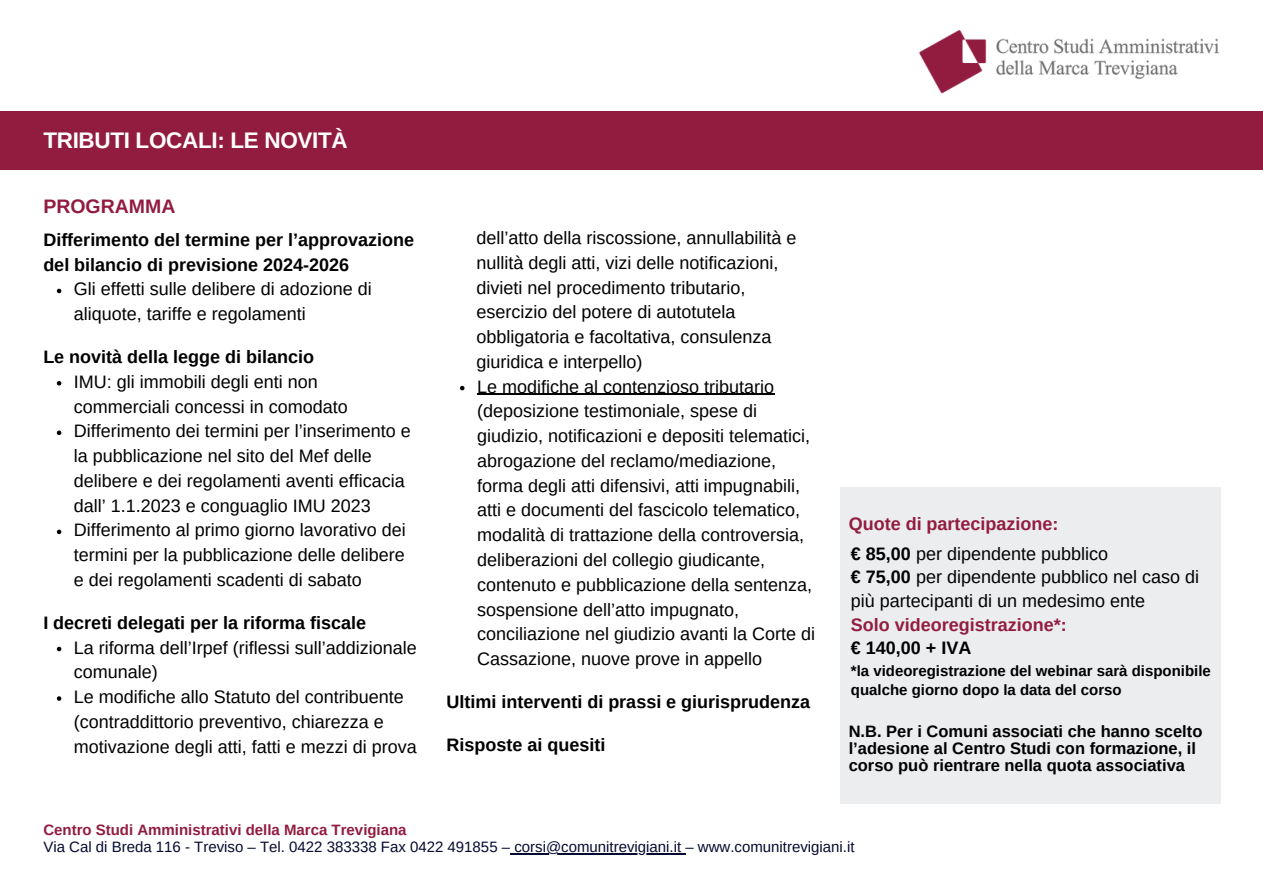
<style>
.page{position:relative;width:1263px;height:894px;background:#fff}
.page>*{position:absolute;margin:0;border:0;box-sizing:border-box;transform-origin:0 0}
.t1{font:700 22.5px "Arimo";letter-spacing:-.015em;color:#fff}
.t2{font:700 19.5px "Arimo";color:#921c40}
.t3{font:18px/24.8px "Arimo";color:#000}
.t4{font:18px/24.8px "Arimo";color:#000}
.t5{font:700 18px/24.8px "Arimo";color:#000}
.t6{font:700 18px "Arimo";color:#931c40}
.t7{font:700 16.5px/16.8px "Arimo";color:#000}
.t8{font:15px "Arimo";color:#050a30}
.t9{font:700 15px/19.2px "Arimo";color:#000}
.t10{font:700 15px "Arimo";color:#921c40}
.s1{font-weight:700}
</style>
<div class="page">
<div style="left:0;top:112px;width:1263px;height:58px;background:#921c40"></div>
<div style="left:841px;top:487px;width:380px;height:317px;background:#ebedef"></div>
<hr style="left:510px;top:853px;width:175px;height:1px;background:#050a30">
<svg style="left:57px;top:288px;width:4px;height:5px"></svg>
<svg style="left:57px;top:381px;width:4px;height:4px"></svg>
<svg style="left:57px;top:430px;width:4px;height:5px"></svg>
<svg style="left:57px;top:529px;width:4px;height:5px"></svg>
<svg style="left:57px;top:646px;width:4px;height:5px"></svg>
<svg style="left:57px;top:696px;width:4px;height:4px"></svg>
<svg style="left:460px;top:386px;width:4px;height:4px"></svg>
<hr style="left:477px;top:393px;width:297px;height:2px;background:#000">
<img style="left:919px;top:30px;width:300px;height:64px">
<p class="t1" style="left:43px;top:127px;width:306px">TRIBUTI LOCALI: LE NOVITÀ</p>
<p class="t2" style="left:43px;top:195px;width:134px">PROGRAMMA</p>
<p class="t5" style="left:43px;top:227px;width:372px">Differimento del termine per l’approvazione del bilancio di previsione 2024-2026</p>
<p class="t3" style="left:74px;top:277px;width:299px">Gli effetti sulle delibere di adozione di aliquote, tariffe e regolamenti</p>
<p class="t5" style="left:43px;top:344px;width:272px">Le novità della legge di bilancio</p>
<p class="t3" style="left:74px;top:369px;width:275px">IMU: gli immobili degli enti non commerciali concessi in comodato</p>
<p class="t3" style="left:74px;top:418px;width:338px">Differimento dei termini per l’inserimento e la pubblicazione nel sito del Mef delle delibere e dei regolamenti aventi efficacia dall’ 1.1.2023 e conguaglio IMU 2023</p>
<p class="t3" style="left:74px;top:517px;width:333px;text-align:justify">Differimento al primo giorno lavorativo dei termini per la pubblicazione delle delibere e dei regolamenti scadenti di sabato</p>
<p class="t5" style="left:43px;top:610px;width:324px">I decreti delegati per la riforma fiscale</p>
<p class="t3" style="left:74px;top:634px;width:344px">La riforma dell’Irpef (riflessi sull’addizionale comunale)</p>
<p class="t3" style="left:74px;top:684px;width:344px">Le modifiche allo Statuto del contribuente (contraddittorio preventivo, chiarezza e motivazione degli atti, fatti e mezzi di prova</p>
<p class="t4" style="left:476px;top:225px;width:321px">dell’atto della riscossione, annullabilità e</p>
<p class="t4" style="left:476px;top:250px;width:303px">nullità degli atti, vizi delle notificazioni,</p>
<p class="t4" style="left:476px;top:275px;width:270px">divieti nel procedimento tributario,</p>
<p class="t4" style="left:476px;top:299px;width:260px">esercizio del potere di autotutela</p>
<p class="t4" style="left:476px;top:324px;width:296px">obbligatoria e facoltativa, consulenza</p>
<p class="t4" style="left:476px;top:349px;width:167px">giuridica e interpello)</p>
<p class="t4" style="left:477px;top:374px;width:339px">Le modifiche al contenzioso tributario (deposizione testimoniale, spese di giudizio, notificazioni e depositi telematici, abrogazione del reclamo/mediazione, forma degli atti difensivi, atti impugnabili, atti e documenti del fascicolo telematico, modalità di trattazione della controversia, deliberazioni del collegio giudicante, contenuto e pubblicazione della sentenza, sospensione dell’atto impugnato, conciliazione nel giudizio avanti la Corte di Cassazione, nuove prove in appello</p>
<p class="t5" style="left:446px;top:689px;width:365px">Ultimi interventi di prassi e giurisprudenza</p>
<p class="t5" style="left:446px;top:731px;width:160px">Risposte ai quesiti</p>
<p class="t6" style="left:849px;top:514px;width:211px">Quote di partecipazione:</p>
<p class="t3" style="left:851px;top:541px;width:259px"><span class="s1">€ 85,00</span> per dipendente pubblico</p>
<p class="t3" style="left:851px;top:565px;width:350px;line-height:23.7px"><span class="s1">€ 75,00</span> per dipendente pubblico nel caso di più partecipanti di un medesimo ente</p>
<p class="t6" style="left:851px;top:614px;width:217px">Solo videoregistrazione*:</p>
<p class="t5" style="left:851px;top:635px;width:122px">€ 140,00 + IVA</p>
<p class="t9" style="left:851px;top:660px;width:361px">*la videoregistrazione del webinar sarà disponibile qualche giorno dopo la data del corso</p>
<p class="t7" style="left:849px;top:722px;width:355px">N.B. Per i Comuni associati che hanno scelto l’adesione al Centro Studi con formazione, il corso può rientrare nella quota associativa</p>
<p class="t10" style="left:43px;top:821px;width:365px">Centro Studi Amministrativi della Marca Trevigiana</p>
<p class="t8" style="left:43px;top:838px;width:813px">Via Cal di Breda 116 - Treviso – Tel. 0422 383338 Fax 0422 491855 – corsi@comunitrevigiani.it – www.comunitrevigiani.it</p>
</div>
